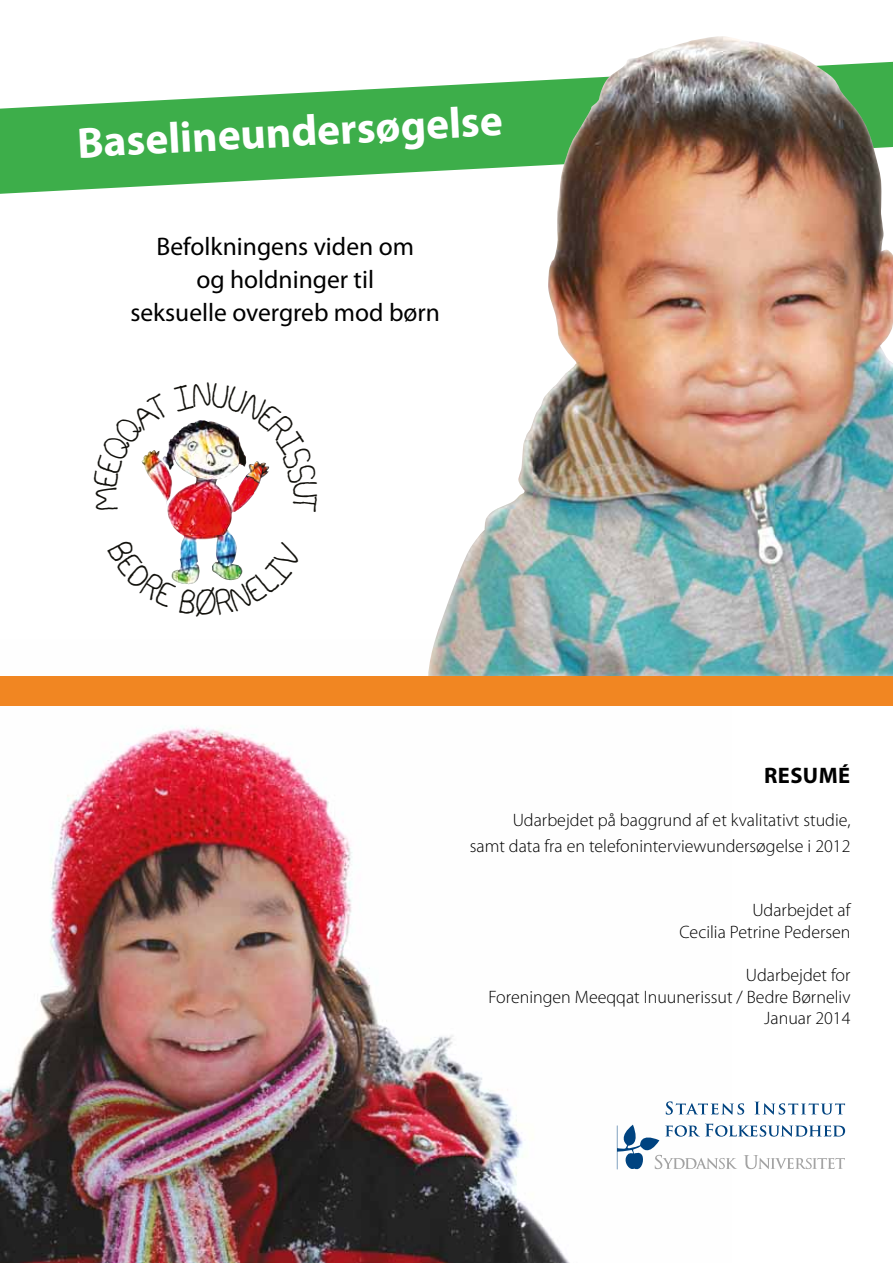
<style>
.page{position:relative;width:893px;height:1263px;background:#fff}
.page>*{position:absolute;margin:0;border:0;box-sizing:border-box;transform-origin:0 0}
.t1{font:700 43.5px "Myriad Pro";color:#fff}
.t2{font:26.4px "Somebercum Sans Serif";color:#13120d}
.t3{font:25.5px/33px "Myriad Pro";color:#000;text-align:center}
.t4{font:700 22.5px "Myriad Pro";letter-spacing:.02em;color:#000}
.t5{font:300 18px/21.6px "Myriad Pro";color:#000;text-align:right}
</style>
<div class="page">
<img style="left:0;top:726px;width:666px;height:537px">
<svg style="left:0;top:86px;width:427px;height:108px;fill:#3dae4a"></svg>
<img style="left:427px;top:36px;width:466px;height:640px">
<img style="left:182px;top:535px;width:18px;height:44px">
<svg style="left:617px;top:1123px;width:228px;height:46px"></svg>
<svg style="left:666px;top:1101px;width:78px;height:14px"></svg>
<svg style="left:755px;top:1102px;width:90px;height:12px"></svg>
<div style="left:0;top:676px;width:893px;height:30px;background:#f18622"></div>
<svg style="left:171px;top:539px;width:27px;height:46px"></svg>
<svg style="left:214px;top:542px;width:29px;height:39px"></svg>
<img style="left:141px;top:420px;width:129px;height:92px">
<h1 class="t1" style="left:76px;top:119px;width:428px;rotate:-3deg">BASELINEUNDERSØGELSE</h1>
<h3 class="t3" style="left:130px;top:231px;width:311px">Befolkningens viden om<br>og holdninger til<br>seksuelle overgreb mod børn</h3>
<h2 class="t2" style="left:195px;top:590px;width:23px">Ø</h2>
<p class="t4" style="left:764px;top:763px;width:88px">RESUMÉ</p>
<p class="t5" style="left:470px;top:808px;width:382px;line-height:25.2px">Udarbejdet på baggrund af et kvalitativt studie,<br>samt data fra en telefoninterviewundersøgelse i 2012</p>
<p class="t5" style="left:679px;top:900px;width:172px">Udarbejdet af<br>Cecilia Petrine Pedersen</p>
<p class="t5" style="left:489px;top:965px;width:363px">Udarbejdet for<br>Foreningen Meeqqat Inuunerissut / Bedre Børneliv<br>Januar 2014</p>
</div>
